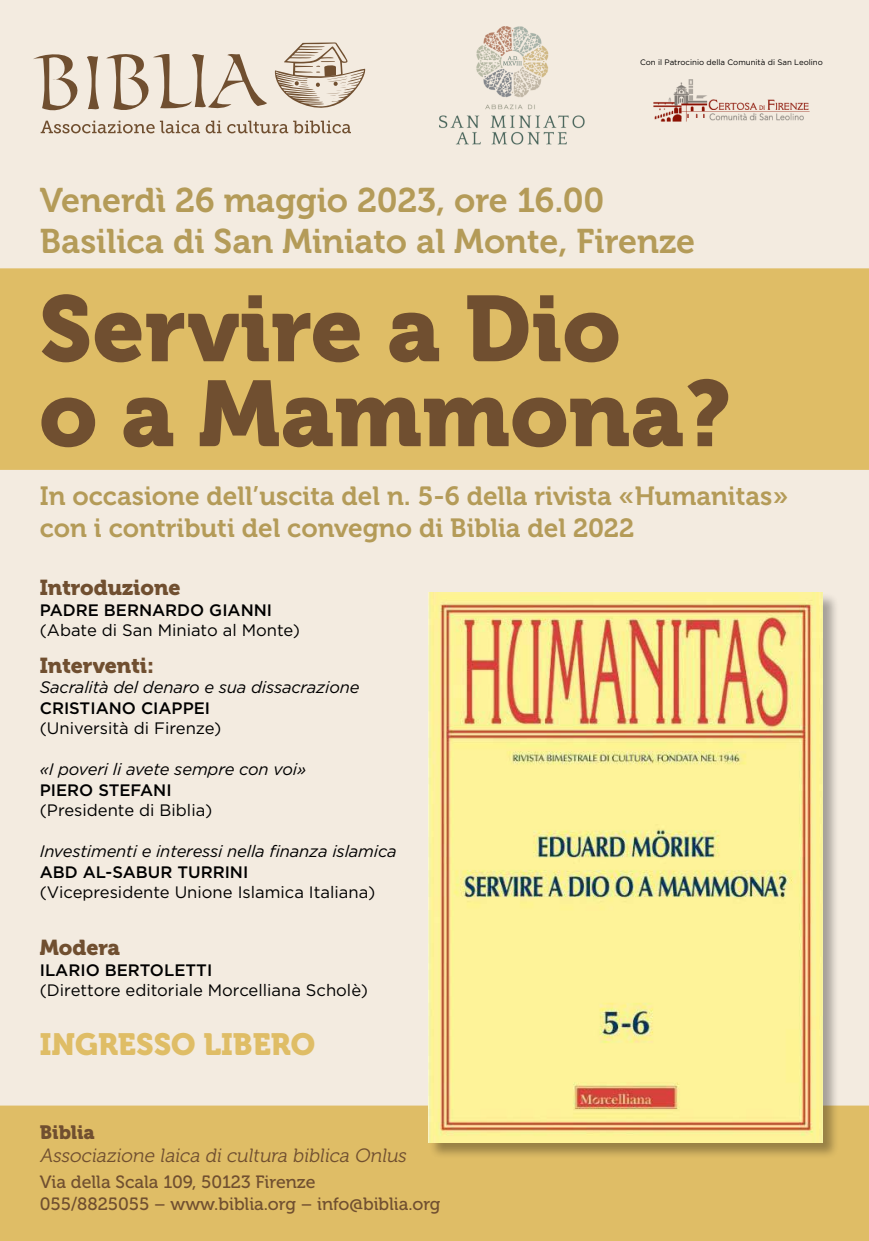
<style>
.page{position:relative;width:869px;height:1241px;background:#fff}
.page>*{position:absolute;margin:0;border:0;box-sizing:border-box;transform-origin:0 0}
.t1{font:92.23px/84.9px "Museo 900";color:#704f30}
.t2{font:34.12px/40.9px "Museo 700";color:#b49b58}
.t3{font:30.54px "Museo 900";color:#dfbd66}
.t4{font:26.16px/31.4px "Museo 700";color:#b49b58}
.t5{font:21.44px "Museo 900";color:#704f30}
.t6{font:italic 19.16px "Museo 300";color:#704f30}
.t7{font:19.16px "Museo 900";color:#704f30}
.t8{font:17.76px/21.3px "Museo 500";color:#704f30}
.t9{font:16.62px "Gotham";color:#000}
.t10{font:italic 16.62px "Gotham";letter-spacing:-.01em;color:#000}
.t11{font:500 16.62px "Gotham";color:#000}
.t12{font:7.88px "Gotham";color:#000}
</style>
<div class="page">
<div style="left:0;top:0;width:868px;height:1240px;background:#dfbd66"></div>
<div style="left:0;top:470px;width:868px;height:635px;background:#f3ebe0"></div>
<div style="left:0;top:0;width:868px;height:268px;background:#f3ebe0"></div>
<svg style="left:33px;top:42px;width:333px;height:91px;background:#dacebf"></svg>
<img style="left:652px;top:80px;width:157px;height:41px">
<img style="left:434px;top:24px;width:150px;height:127px">
<div style="left:429px;top:592px;width:410px;height:566px;background:#000;opacity:.32"></div>
<img style="left:429px;top:592px;width:393px;height:550px">
<p class="t12" style="left:639px;top:57px;width:184px">Con il Patrocinio della Comunità di San Leolino</p>
<h2 class="t2" style="left:40px;top:180px;width:656px">Venerdì 26 maggio 2023, ore 16.00<br>Basilica di San Miniato al Monte, Firenze</h2>
<h1 class="t1" style="left:39px;top:287px;width:693px">Servire a Dio<br>o a Mammona?</h1>
<h3 class="t4" style="left:40px;top:480px;width:749px">In occasione dell’uscita del n. 5-6 della rivista «Humanitas» con i contributi del convegno di Biblia del 2022</h3>
<p class="t5" style="left:40px;top:575px;width:142px">Introduzione</p>
<p class="t11" style="left:40px;top:599px;width:234px">PADRE BERNARDO GIANNI</p>
<p class="t9" style="left:40px;top:619px;width:262px">(Abate di San Miniato al Monte)</p>
<p class="t5" style="left:40px;top:653px;width:116px">Interventi:</p>
<p class="t10" style="left:40px;top:676px;width:321px">Sacralità del denaro e sua dissacrazione</p>
<p class="t11" style="left:40px;top:697px;width:172px">CRISTIANO CIAPPEI</p>
<p class="t9" style="left:40px;top:717px;width:183px">(Università di Firenze)</p>
<p class="t10" style="left:40px;top:758px;width:268px">«I poveri li avete sempre con voi»</p>
<p class="t11" style="left:40px;top:778px;width:133px">PIERO STEFANI</p>
<p class="t9" style="left:40px;top:799px;width:174px">(Presidente di Biblia)</p>
<p class="t10" style="left:40px;top:840px;width:358px">Investimenti e interessi nella finanza islamica</p>
<p class="t11" style="left:40px;top:860px;width:210px">ABD AL-SABUR TURRINI</p>
<p class="t9" style="left:40px;top:881px;width:337px">(Vicepresidente Unione Islamica Italiana)</p>
<p class="t5" style="left:40px;top:935px;width:82px">Modera</p>
<p class="t11" style="left:40px;top:958px;width:174px">ILARIO BERTOLETTI</p>
<p class="t9" style="left:40px;top:979px;width:329px">(Direttore editoriale Morcelliana Scholè)</p>
<h3 class="t3" style="left:40px;top:1026px;width:277px">INGRESSO LIBERO</h3>
<p class="t7" style="left:40px;top:1121px;width:57px">Biblia</p>
<p class="t6" style="left:40px;top:1144px;width:371px">Associazione laica di cultura biblica Onlus</p>
<p class="t8" style="left:40px;top:1171px;width:402px">Via della Scala 109, 50123 Firenze<br>055/8825055 – www.biblia.org – info@biblia.org</p>
</div>
